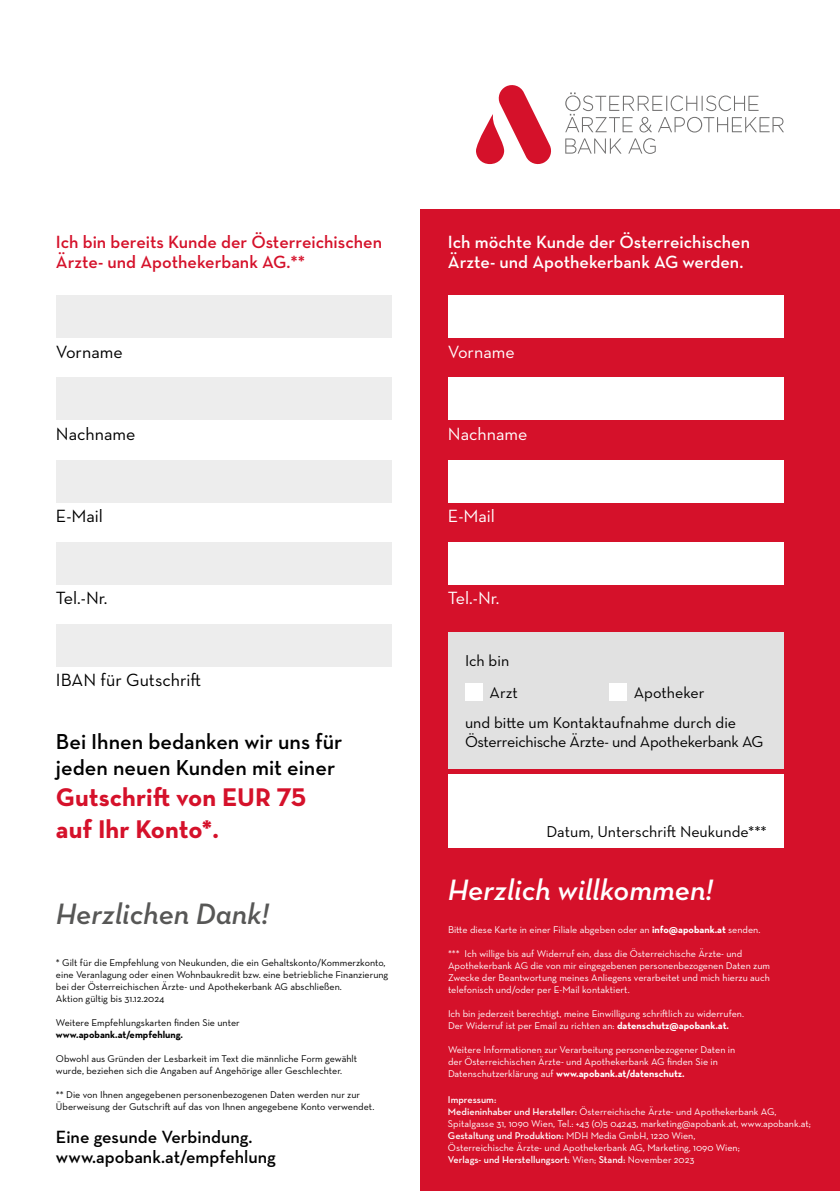
<style>
.page{position:relative;width:840px;height:1191px;background:#fff}
.page>*{position:absolute;margin:0;border:0;box-sizing:border-box;transform-origin:0 0}
.t1{font:italic 600 30px "Neutraface Text";color:#fff}
.t2{font:italic 600 30px "Neutraface Text";color:#575756}
.t3{font:700 26px/31.2px "Neutraface Text";color:#d5112a}
.t4{font:600 22px/26.4px "Neutraface Text";color:#000}
.t5{font:600 18px/19.8px "Neutraface Text";color:#d5112a}
.t6{font:600 18px/19.8px "Neutraface Text";color:#fff}
.t7{font:600 18px/19.8px "Neutraface Text";color:#000}
.t8{font:18px "Neutraface Text";color:#000}
.t9{font:18px "Neutraface Text";color:#fff}
.t10{font:16px/32px "Neutraface Text";letter-spacing:-.005em;color:#000}
.t11{font:10px/12px "Neutraface Text";color:#fff}
.t12{font:10px/12px "Neutraface Text";color:#000}
.t13{font:700 10px "Neutraface Text";color:#000}
.s1{font-weight:700}
.s2{font-weight:600}
</style>
<div class="page">
<div style="left:420px;top:210px;width:419px;height:981px;background:#d5112a"></div>
<div style="left:56px;top:295px;width:336px;height:43px;background:#ededed"></div>
<div style="left:56px;top:377px;width:336px;height:43px;background:#ededed"></div>
<div style="left:56px;top:460px;width:336px;height:42px;background:#ededed"></div>
<div style="left:56px;top:542px;width:336px;height:42px;background:#ededed"></div>
<div style="left:447px;top:295px;width:336px;height:43px;background:#fff"></div>
<div style="left:447px;top:377px;width:336px;height:43px;background:#fff"></div>
<div style="left:447px;top:460px;width:336px;height:42px;background:#fff"></div>
<div style="left:447px;top:542px;width:336px;height:42px;background:#fff"></div>
<div style="left:56px;top:624px;width:336px;height:42px;background:#ededed"></div>
<div style="left:447px;top:774px;width:336px;height:74px;background:#fff"></div>
<div style="left:447px;top:632px;width:336px;height:136px;background:#e1e1e1"></div>
<div style="left:465px;top:683px;width:17px;height:17px;background:#fff"></div>
<div style="left:609px;top:683px;width:17px;height:17px;background:#fff"></div>
<svg style="left:565px;top:92px;width:218px;height:62px"></svg>
<svg style="left:476px;top:85px;width:75px;height:79px"></svg>
<h3 class="t5" style="left:56px;top:232px;width:327px">Ich bin bereits Kunde der Österreichischen<br>Ärzte- und Apothekerbank AG.**</h3>
<h3 class="t6" style="left:447px;top:232px;width:303px">Ich möchte Kunde der Österreichischen<br>Ärzte- und Apothekerbank AG werden.</h3>
<h3 class="t8" style="left:56px;top:340px;width:68px">Vorname</h3>
<h3 class="t8" style="left:56px;top:422px;width:81px">Nachname</h3>
<h3 class="t8" style="left:56px;top:504px;width:48px">E-Mail</h3>
<h3 class="t8" style="left:56px;top:587px;width:53px">Tel.-Nr.</h3>
<h3 class="t8" style="left:56px;top:669px;width:147px">IBAN für Gutschrift</h3>
<h3 class="t4" style="left:56px;top:728px;width:288px">Bei Ihnen bedanken wir uns für jeden neuen Kunden mit einer</h3>
<h2 class="t3" style="left:56px;top:781px;width:251px">Gutschrift von EUR 75 auf Ihr Konto*.</h2>
<h1 class="t2" style="left:56px;top:894px;width:214px">Herzlichen Dank!</h1>
<p class="t12" style="left:56px;top:956px;width:333px">* Gilt für die Empfehlung von Neukunden, die ein Gehaltskonto/Kommerzkonto, eine Veranlagung oder einen Wohnbaukredit bzw. eine betriebliche Finanzierung bei der Österreichischen Ärzte- und Apothekerbank AG abschließen.<br>Aktion gültig bis 31.12.2024</p>
<p class="t12" style="left:56px;top:1016px;width:185px">Weitere Empfehlungskarten finden Sie unter</p>
<p class="t13" style="left:56px;top:1028px;width:128px">www.apobank.at/empfehlung.</p>
<p class="t12" style="left:56px;top:1052px;width:302px">Obwohl aus Gründen der Lesbarkeit im Text die männliche Form gewählt wurde, beziehen sich die Angaben auf Angehörige aller Geschlechter.</p>
<p class="t12" style="left:56px;top:1088px;width:320px">** Die von Ihnen angegebenen personenbezogenen Daten werden nur zur<br>Überweisung der Gutschrift auf das von Ihnen angegebene Konto verwendet.</p>
<h3 class="t7" style="left:56px;top:1126px;width:221px">Eine gesunde Verbindung. www.apobank.at/empfehlung</h3>
<h3 class="t9" style="left:447px;top:340px;width:68px">Vorname</h3>
<h3 class="t9" style="left:447px;top:422px;width:81px">Nachname</h3>
<h3 class="t9" style="left:447px;top:504px;width:48px">E-Mail</h3>
<h3 class="t9" style="left:447px;top:587px;width:53px">Tel.-Nr.</h3>
<h3 class="t10" style="left:489px;top:644px;width:30px;text-indent:-25px">Ich bin<br>Arzt</h3>
<h3 class="t10" style="left:465px;top:677px;width:272px;line-height:30px;text-indent:169px">Apotheker<br>und bitte um Kontaktaufnahme durch die</h3>
<h3 class="t10" style="left:465px;top:725px;width:300px">Österreichische Ärzte- und Apothekerbank AG</h3>
<h3 class="t10" style="left:546px;top:815px;width:222px">Datum, Unterschrift Neukunde***</h3>
<h1 class="t1" style="left:447px;top:871px;width:266px">Herzlich willkommen!</h1>
<p class="t11" style="left:447px;top:923px;width:314px">Bitte diese Karte in einer Filiale abgeben oder an <span class="s1">info@apobank.at</span> senden.</p>
<p class="t11" style="left:447px;top:947px;width:323px">*** Ich willige bis auf Widerruf ein, dass die Österreichische Ärzte- und Apothekerbank AG die von mir eingegebenen personenbezogenen Daten zum Zwecke der Beantwortung meines Anliegens verarbeitet und mich hierzu auch telefonisch und/oder per E-Mail kontaktiert.</p>
<p class="t11" style="left:447px;top:1007px;width:297px">Ich bin jederzeit berechtigt, meine Einwilligung schriftlich zu widerrufen.<br>Der Widerruf ist per Email zu richten an: <span class="s1">datenschutz@apobank.at.</span></p>
<p class="t11" style="left:447px;top:1043px;width:289px">Weitere Informationen zur Verarbeitung personenbezogener Daten in der Österreichischen Ärzte- und Apothekerbank AG finden Sie in<br>Datenschutzerklärung auf <span class="s1">www.apobank.at/datenschutz.</span></p>
<p class="t11" style="left:447px;top:1093px;width:364px"><span class="s2">Impressum:<br>Medieninhaber und Hersteller:</span> Österreichische Ärzte- und Apothekerbank AG, Spitalgasse 31, 1090 Wien, Tel.: +43 (0)5 04243, marketing@apobank.at, www.apobank.at; <span class="s2">Gestaltung und Produktion:</span> MDH Media GmbH, 1220 Wien,<br>Österreichische Ärzte- und Apothekerbank AG, Marketing, 1090 Wien;<br><span class="s2">Verlags- und Herstellungsort:</span> Wien; <span class="s2">Stand:</span> November 2023</p>
</div>
